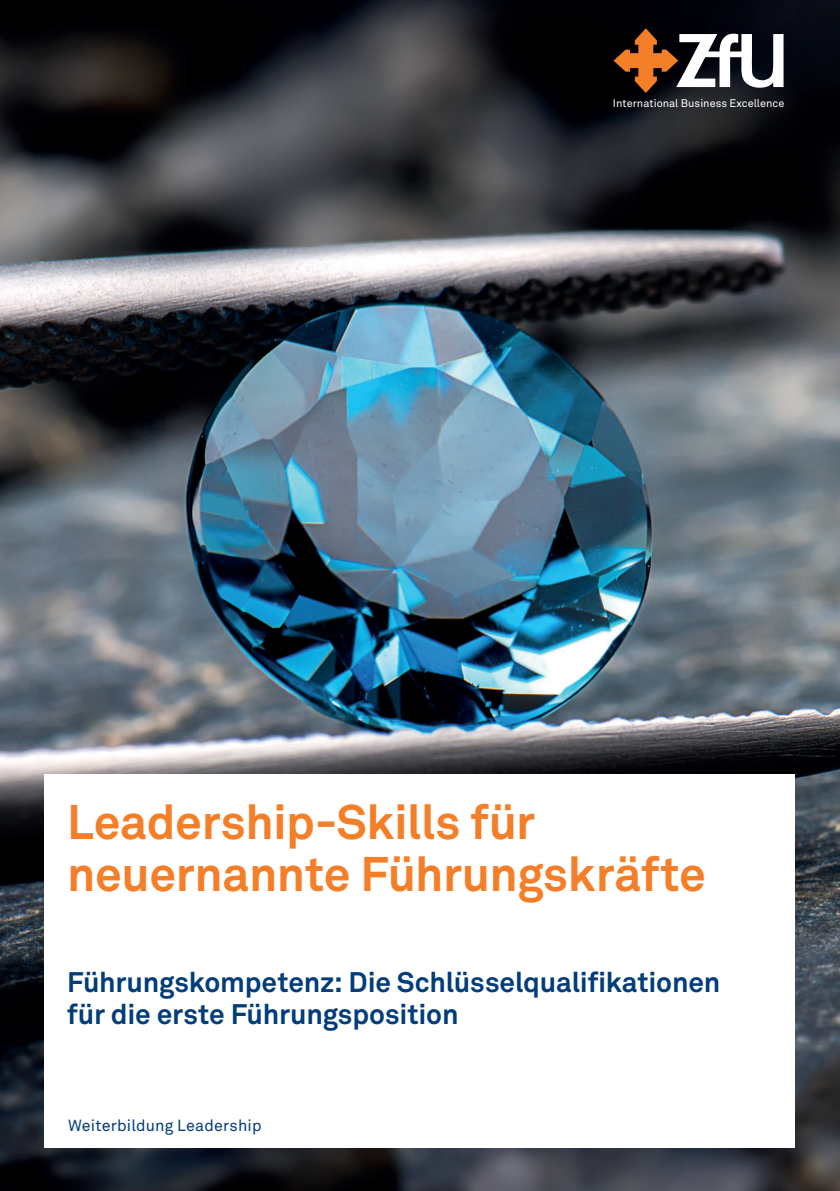
<style>
.page{position:relative;width:840px;height:1191px;background:#fff}
.page>*{position:absolute;margin:0;border:0;box-sizing:border-box;transform-origin:0 0}
.t1{font:700 48px/52px "Akkurat Office";letter-spacing:-.01em;color:#f47f28}
.t2{font:700 28px/32px "Akkurat Office";letter-spacing:-.005em;color:#013c7b}
.t3{font:16px "Akkurat Office";letter-spacing:.01em;color:#013c7b}
.t4{font:11px "Akkurat Office";color:#fff}
</style>
<div class="page">
<img style="left:0;top:0;width:839px;height:1191px">
<svg style="left:613px;top:28px;width:170px;height:65px"></svg>
<div style="left:44px;top:774px;width:750px;height:373px;background:#fff"></div>
<p class="t4" style="left:612px;top:96px;width:173px">International Business Excellence</p>
<h1 class="t1" style="left:67px;top:796px;width:640px">Leadership-Skills für neuernannte Führungskräfte</h1>
<p class="t2" style="left:67px;top:966px;width:654px">Führungskompetenz: Die Schlüsselqualifikationen für die erste Führungsposition</p>
<p class="t3" style="left:68px;top:1116px;width:195px">Weiterbildung Leadership</p>
</div>
